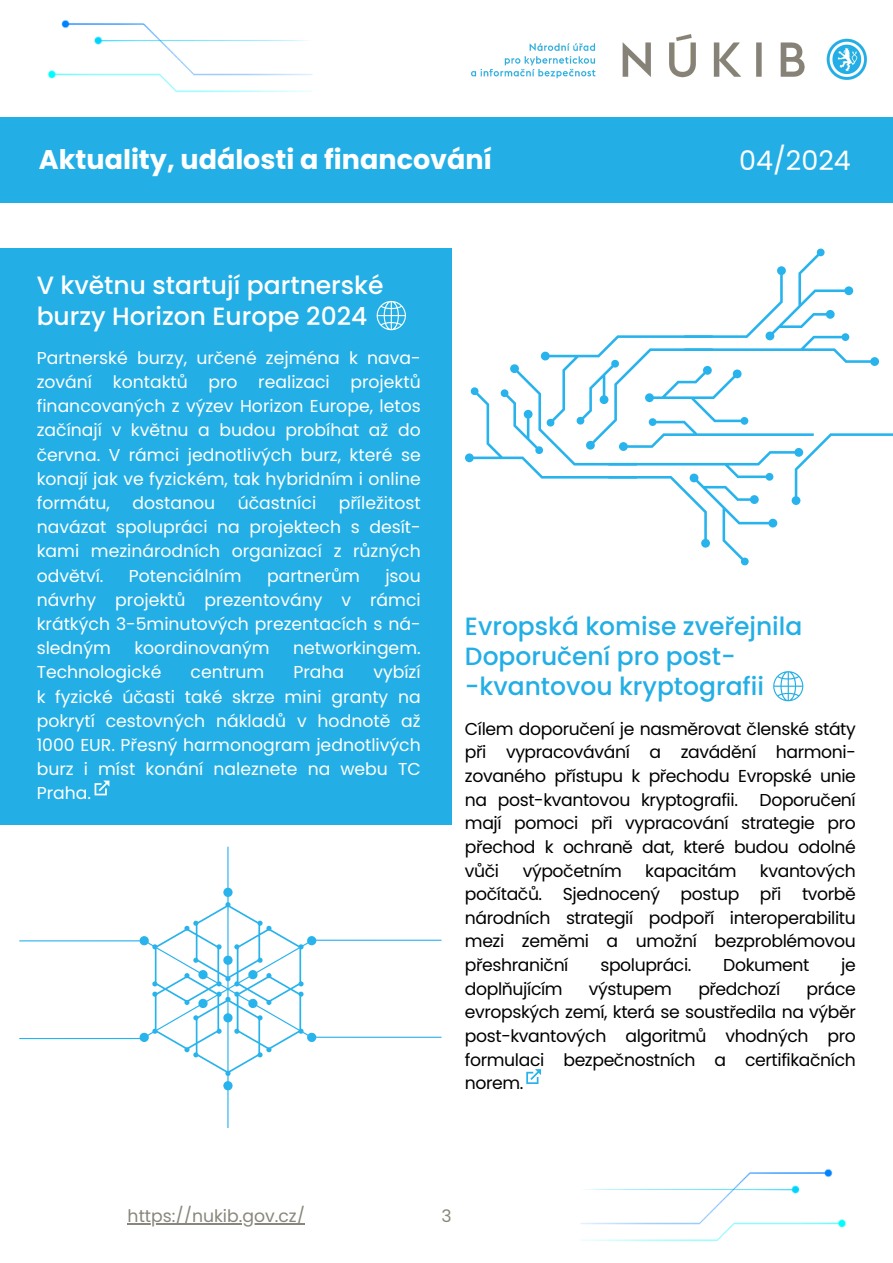
<style>
.page{position:relative;width:893px;height:1263px;background:#fff}
.page>*{position:absolute;margin:0;border:0;box-sizing:border-box;transform-origin:0 0}
.t1{font:700 27px "Poppins";color:#fff}
.t2{font:27px "Poppins";color:#fff}
.t3{font:500 24.97px/30.4px "Poppins";color:#23afe5}
.t4{font:500 24.97px/30.9px "Poppins";color:#fff}
.t5{font:17.25px/24.2px "Poppins";color:#fff;text-align:justify}
.t6{font:17.25px/23.6px "Poppins";letter-spacing:-.025em;color:#000;text-align:justify}
.t7{font:17.25px "Poppins";color:#89877c}
</style>
<div class="page">
<img style="left:47px;top:20px;width:266px;height:72px">
<img style="left:471px;top:35px;width:395px;height:45px">
<div style="left:0;top:248px;width:452px;height:576px;background:#23afe5"></div>
<img style="left:580px;top:1169px;width:266px;height:72px">
<div style="left:0;top:117px;width:100px;height:85px;background:#23afe5"></div>
<div style="left:37px;top:117px;width:856px;height:85px;background:#23afe5"></div>
<svg style="left:376px;top:300px;width:30px;height:31px"></svg>
<svg style="left:773px;top:671px;width:31px;height:31px"></svg>
<svg style="left:95px;top:780px;width:14px;height:15px"></svg>
<svg style="left:526px;top:1069px;width:15px;height:15px"></svg>
<svg style="left:19px;top:847px;width:422px;height:281px"></svg>
<svg style="left:465px;top:248px;width:428px;height:318px"></svg>
<hr style="left:128px;top:1223px;width:177px;height:2px;background:#89877c">
<h2 class="t1" style="left:39px;top:141px;width:455px">Aktuality, události a financování</h2>
<h1 class="t2" style="left:739px;top:141px;width:113px">04/2024</h1>
<p class="t4" style="left:37px;top:269px;width:348px">V květnu startují partnerské burzy Horizon Europe 2024</p>
<p class="t5" style="left:37px;top:346px;width:385px">Partnerské burzy, určené zejména k nava&shy;zování kontaktů pro realizaci projektů financovaných z výzev Horizon Europe, letos začínají v květnu a budou probíhat až do června. V rámci jednotlivých burz, které se konají jak ve fyzickém, tak hybridním i online formátu,</p>
<p class="t5" style="left:37px;top:491px;width:385px;text-indent:302px">příležitost navázat spolupráci na projektech s desít&shy;kami mezinárodních organizací z různých odvětví.</p>
<p class="t5" style="left:132px;top:491px;width:84px">dostanou</p>
<p class="t5" style="left:238px;top:491px;width:80px">účastníci</p>
<p class="t5" style="left:129px;top:563px;width:114px">Potenciálním</p>
<p class="t5" style="left:267px;top:563px;width:94px">partnerům</p>
<p class="t5" style="left:37px;top:563px;width:385px;text-indent:349px">jsou návrhy projektů prezentovány v rámci krátkých 3-5minutových prezentacích s ná&shy;sledným</p>
<p class="t5" style="left:134px;top:636px;width:137px">koordinovaným</p>
<p class="t5" style="left:293px;top:636px;width:129px">networkingem.</p>
<p class="t5" style="left:37px;top:660px;width:126px">Technologické</p>
<p class="t5" style="left:191px;top:660px;width:75px">centrum</p>
<p class="t5" style="left:293px;top:660px;width:52px">Praha</p>
<p class="t5" style="left:37px;top:660px;width:385px;text-indent:337px">vybízí k fyzické účasti také skrze mini granty na pokrytí cestovných nákladů v hodnotě až 1000 EUR. Přesný harmonogram jednotlivých burz i míst konání naleznete na webu TC Praha.</p>
<p class="t3" style="left:465px;top:611px;width:339px">Evropská komise zveřejnila<br>Doporučení pro post--kvantovou kryptografii</p>
<p class="t6" style="left:465px;top:717px;width:392px">Cílem doporučení je nasměrovat členské státy při vypracovávání a zavádění harmoni&shy;zovaného přístupu k přechodu Evropské unie na post-kvantovou kryptografii.</p>
<p class="t6" style="left:465px;top:788px;width:392px;text-indent:295px">Doporučení mají pomoci při vypracování strategie pro přechod k ochraně dat, které budou odolné vůči</p>
<p class="t6" style="left:465px;top:859px;width:392px;text-indent:295px">kvantových počítačů. Sjednocený postup při tvorbě národních strategií podpoří interoperabilitu mezi zeměmi a umožní bezproblémovou přeshraniční</p>
<p class="t6" style="left:523px;top:859px;width:100px">výpočetním</p>
<p class="t6" style="left:645px;top:859px;width:93px">kapacitám</p>
<p class="t6" style="left:600px;top:953px;width:93px">spolupráci.</p>
<p class="t6" style="left:723px;top:953px;width:88px">Dokument</p>
<p class="t6" style="left:841px;top:953px;width:16px">je</p>
<p class="t6" style="left:465px;top:977px;width:392px;text-indent:341px">práce evropských zemí, která se soustředila na výběr post-kvantových algoritmů vhodných pro formulaci bezpečnostních a certifikačních norem.</p>
<p class="t6" style="left:465px;top:977px;width:99px">doplňujícím</p>
<p class="t6" style="left:589px;top:977px;width:85px">výstupem</p>
<p class="t6" style="left:698px;top:977px;width:83px">předchozí</p>
<p class="t7" style="left:128px;top:1204px;width:179px">https://nukib.gov.cz/</p>
<h1 class="t7" style="left:441px;top:1204px;width:12px">3</h1>
</div>
